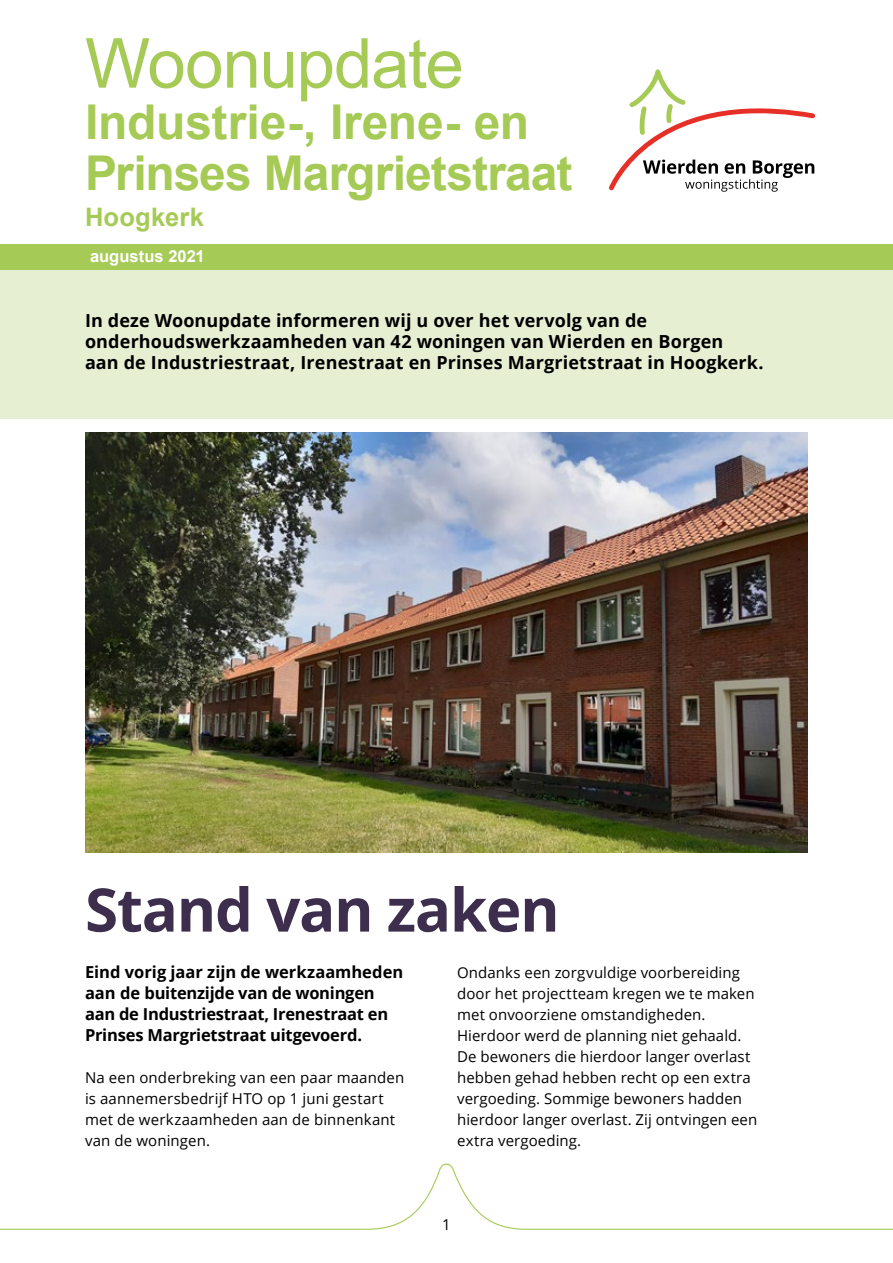
<style>
.page{position:relative;width:893px;height:1263px;background:#fff}
.page>*{position:absolute;margin:0;border:0;box-sizing:border-box;transform-origin:0 0}
.t1{font:69px "Arial";letter-spacing:-.02em;color:#a6ca56}
.t2{font:700 60px "Open Sans";letter-spacing:-.02em;color:#3d2e4d}
.t3{font:700 48px/51px "Arial";letter-spacing:-.01em;color:#a6ca56}
.t4{font:700 25.5px "Arial";letter-spacing:.01em;color:#a6ca56}
.t5{font:700 18px/21px "Open Sans";letter-spacing:.005em;color:#000}
.t6{font:700 16.5px/21px "Open Sans";letter-spacing:-.015em;color:#000}
.t7{font:700 16.5px "Arial";letter-spacing:.005em;color:#fff}
.t8{font:15px/21px "Open Sans";letter-spacing:.005em;color:#000}
</style>
<div class="page">
<div style="left:0;top:242px;width:893px;height:28px;background:#a6ca56"></div>
<div style="left:0;top:270px;width:893px;height:149px;background:#e7efd3"></div>
<div style="left:0;top:0;width:893px;height:243px;background:#fff"></div>
<svg style="left:609px;top:69px;width:206px;height:123px"></svg>
<svg style="left:0;top:1163px;width:893px;height:67px"></svg>
<img style="left:85px;top:432px;width:723px;height:420px">
<h1 class="t1" style="left:85px;top:18px;width:380px">Woonupdate</h1>
<h3 class="t3" style="left:85px;top:98px;width:489px">Industrie-, Irene- en<br>Prinses Margrietstraat</h3>
<h3 class="t4" style="left:85px;top:200px;width:121px">Hoogkerk</h3>
<p class="t7" style="left:90px;top:245px;width:116px">augustus 2021</p>
<p class="t5" style="left:85px;top:310px;width:680px">In deze Woonupdate informeren wij u over het vervolg van de onderhoudswerkzaamheden van 42 woningen van Wierden en Borgen<br>aan de Industriestraat, Irenestraat en Prinses Margrietstraat in Hoogkerk.</p>
<h2 class="t2" style="left:85px;top:867px;width:476px">Stand van zaken</h2>
<p class="t6" style="left:85px;top:961px;width:320px">Eind vorig jaar zijn de werkzaamheden aan de buitenzijde van de woningen aan de Industriestraat, Irenestraat en Prinses Margrietstraat uitgevoerd.</p>
<p class="t8" style="left:85px;top:1067px;width:321px">Na een onderbreking van een paar maanden is aannemersbedrijf HTO op 1 juni gestart met de werkzaamheden aan de binnenkant van de woningen.</p>
<p class="t8" style="left:457px;top:962px;width:302px">Ondanks een zorgvuldige voorbereiding door het projectteam kregen we te maken met onvoorziene omstandigheden.<br>Hierdoor werd de planning niet gehaald.<br>De bewoners die hierdoor langer overlast hebben gehad hebben recht op een extra vergoeding. Sommige bewoners hadden hierdoor langer overlast. Zij ontvingen een extra vergoeding.</p>
<p class="t8" style="left:442px;top:1214px;width:10px">1</p>
</div>
